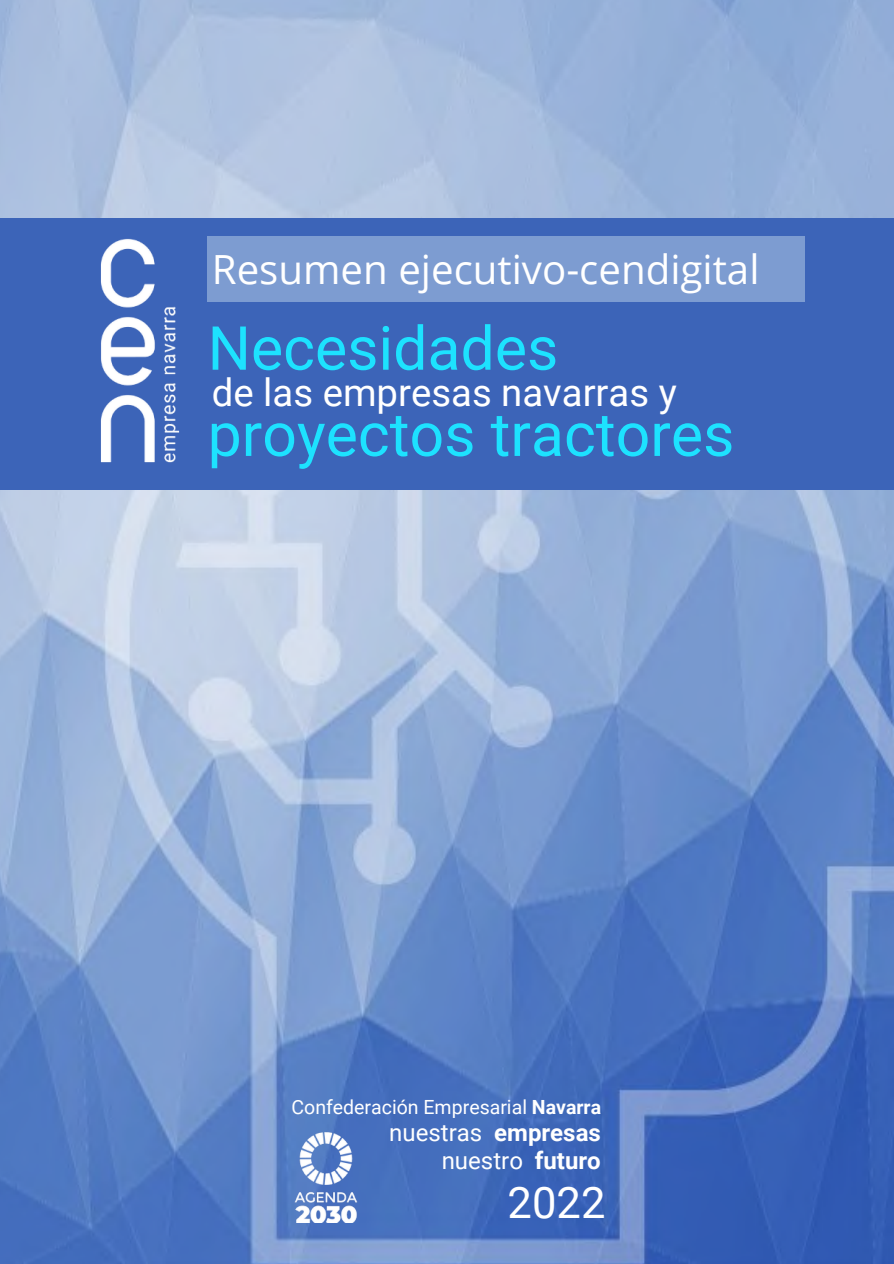
<style>
.page{position:relative;width:894px;height:1264px;background:#fff}
.page>*{position:absolute;margin:0;border:0;box-sizing:border-box;transform-origin:0 0}
.t1{font:60.75px "Roboto";color:#1de2ff}
.t2{font:43.5px "Roboto";color:#fff}
.t3{font:40.2px "Open Sans";color:#fff}
.t4{font:38.25px "Roboto";color:#fff}
.t5{font:24px/27.9px "Roboto";color:#fff;text-align:right}
.t6{font:19.5px "Roboto";color:#fff}
.s1{font-weight:700}
</style>
<div class="page">
<img style="left:0;top:0;width:893px;height:1263px">
<div style="left:0;top:218px;width:893px;height:271px;background:#3c64b8"></div>
<img style="left:277px;top:1130px;width:88px;height:92px">
<div style="left:207px;top:236px;width:597px;height:65px;background:#7d9cd1"></div>
<img style="left:100px;top:238px;width:80px;height:225px">
<h3 class="t3" style="left:212px;top:241px;width:549px">Resumen ejecutivo-cendigital</h3>
<h1 class="t1" style="left:207px;top:313px;width:352px">Necesidades</h1>
<h3 class="t4" style="left:212px;top:371px;width:466px">de las empresas navarras y</h3>
<h1 class="t1" style="left:207px;top:399px;width:528px">proyectos tractores</h1>
<p class="t6" style="left:291px;top:1095px;width:311px">Confederación Empresarial <span class="s1">Navarra</span></p>
<p class="t5" style="left:389px;top:1119px;width:213px">nuestras <span class="s1">empresas </span>nuestro <span class="s1">futuro</span></p>
<h2 class="t2" style="left:507px;top:1177px;width:99px">2022</h2>
</div>
